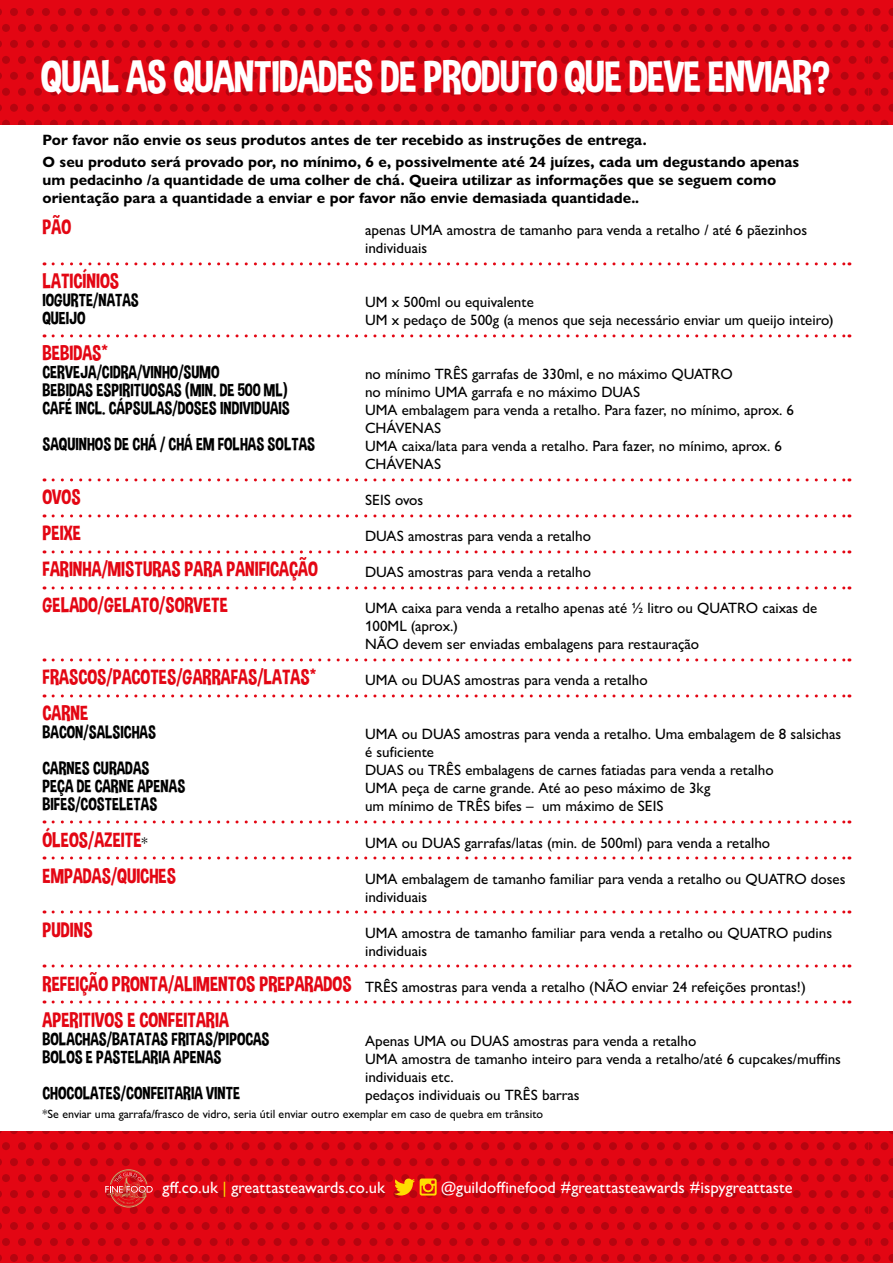
<style>
.page{position:relative;width:893px;height:1263px;background:#fff}
.page>*{position:absolute;margin:0;border:0;box-sizing:border-box;transform-origin:0 0}
.t1{font:45px "Dimbo";letter-spacing:-.015em;color:#fff}
.t2{font:21px "Dimbo";color:#e30613}
.t3{font:18px "Dimbo";color:#000}
.t4{font:500 16.5px "Gill Sans Nova";color:#fff}
.t5{font:500 15px/18px "Gill Sans Nova";color:#000}
.t6{font:700 15px/22.2px "Gill Sans Nova";color:#000}
.t7{font:500 12px "Gill Sans Nova";color:#000}
.s1{font-family:"Gill Sans Nova";font-weight:500;font-size:15px;color:#000}
.s2{font-family:"Dimbo";font-weight:400;font-size:21px;color:#e30613}
.s3{color:#fd0}
</style>
<div class="page">
<svg style="left:0;top:1131px;width:893px;height:132px;fill:#e30613"></svg>
<svg style="left:0;top:0;width:893px;height:125px;fill:#e30613"></svg>
<svg style="left:53px;top:262px;width:797px;height:3px"></svg>
<svg style="left:53px;top:334px;width:797px;height:3px"></svg>
<svg style="left:53px;top:478px;width:797px;height:3px"></svg>
<svg style="left:53px;top:514px;width:797px;height:3px"></svg>
<svg style="left:53px;top:550px;width:797px;height:3px"></svg>
<svg style="left:53px;top:586px;width:797px;height:3px"></svg>
<svg style="left:53px;top:658px;width:797px;height:3px"></svg>
<svg style="left:53px;top:694px;width:797px;height:3px"></svg>
<svg style="left:53px;top:820px;width:797px;height:3px"></svg>
<svg style="left:53px;top:856px;width:797px;height:3px"></svg>
<svg style="left:53px;top:910px;width:797px;height:3px"></svg>
<svg style="left:53px;top:964px;width:797px;height:3px"></svg>
<svg style="left:53px;top:1000px;width:797px;height:3px"></svg>
<svg style="left:105px;top:1169px;width:48px;height:38px"></svg>
<svg style="left:394px;top:1178px;width:43px;height:17px"></svg>
<h1 class="t1" style="left:41px;top:50px;width:791px">QUAL AS QUANTIDADES DE PRODUTO QUE DEVE ENVIAR?</h1>
<p class="t6" style="left:43px;top:129px;width:758px">Por favor não envie os seus produtos antes de ter recebido as instruções de entrega.<br>O seu produto será provado por, no mínimo, 6 e, possivelmente até 24 juízes, cada um degustando apenas</p>
<p class="t6" style="left:43px;top:171px;width:735px;line-height:18px">um pedacinho /a quantidade de uma colher de chá. Queira utilizar as informações que se seguem como orientação para a quantidade a enviar e por favor não envie demasiada quantidade..</p>
<h2 class="t2" style="left:43px;top:215px;width:30px">PÃO</h2>
<p class="t5" style="left:365px;top:221px;width:444px">apenas UMA amostra de tamanho para venda a retalho / até 6 pãezinhos individuais</p>
<h2 class="t2" style="left:43px;top:269px;width:78px">LATICÍNIOS</h2>
<p class="t3" style="left:43px;top:290px;width:98px">IOGURTE/NATAS</p>
<p class="t5" style="left:365px;top:293px;width:170px">UM x 500ml ou equivalente</p>
<p class="t3" style="left:43px;top:308px;width:45px">QUEIJO</p>
<p class="t5" style="left:365px;top:311px;width:470px">UM x pedaço de 500g (a menos que seja necessário enviar um queijo inteiro)</p>
<h2 class="t2" style="left:43px;top:341px;width:67px">BEBIDAS*</h2>
<p class="t3" style="left:43px;top:362px;width:178px">CERVEJA/CIDRA/VINHO/SUMO</p>
<p class="t5" style="left:365px;top:365px;width:369px">no mínimo TRÊS garrafas de 330ml, e no máximo QUATRO</p>
<p class="t3" style="left:43px;top:380px;width:247px">BEBIDAS ESPIRITUOSAS (MIN. DE 500 ML)</p>
<p class="t5" style="left:365px;top:383px;width:277px">no mínimo UMA garrafa e no máximo DUAS</p>
<p class="t3" style="left:43px;top:398px;width:249px">CAFÉ INCL. CÁPSULAS/DOSES INDIVIDUAIS</p>
<p class="t5" style="left:365px;top:401px;width:431px">UMA embalagem para venda a retalho. Para fazer, no mínimo, aprox. 6<br>CHÁVENAS</p>
<p class="t3" style="left:43px;top:434px;width:274px">SAQUINHOS DE CHÁ / CHÁ EM FOLHAS SOLTAS</p>
<p class="t5" style="left:365px;top:437px;width:419px">UMA caixa/lata para venda a retalho. Para fazer, no mínimo, aprox. 6<br>CHÁVENAS</p>
<h2 class="t2" style="left:43px;top:485px;width:40px">OVOS</h2>
<p class="t5" style="left:365px;top:491px;width:60px">SEIS ovos</p>
<h2 class="t2" style="left:43px;top:521px;width:40px">PEIXE</h2>
<p class="t5" style="left:365px;top:527px;width:227px">DUAS amostras para venda a retalho</p>
<h2 class="t2" style="left:43px;top:557px;width:277px">FARINHA/MISTURAS PARA PANIFICAÇÃO</h2>
<p class="t5" style="left:365px;top:563px;width:227px">DUAS amostras para venda a retalho</p>
<h2 class="t2" style="left:43px;top:593px;width:187px">GELADO/GELATO/SORVETE</h2>
<p class="t5" style="left:365px;top:599px;width:454px">UMA caixa para venda a retalho apenas até ½ litro ou QUATRO caixas de<br>100ML (aprox.)<br>NÃO devem ser enviadas embalagens para restauração</p>
<h2 class="t2" style="left:43px;top:665px;width:275px">FRASCOS/PACOTES/GARRAFAS/LATAS*</h2>
<p class="t5" style="left:365px;top:671px;width:284px">UMA ou DUAS amostras para venda a retalho</p>
<h2 class="t2" style="left:43px;top:701px;width:47px">CARNE</h2>
<p class="t3" style="left:43px;top:722px;width:115px">BACON/SALSICHAS</p>
<p class="t5" style="left:365px;top:725px;width:478px">UMA ou DUAS amostras para venda a retalho. Uma embalagem de 8 salsichas é suficiente</p>
<p class="t3" style="left:43px;top:758px;width:108px">CARNES CURADAS</p>
<p class="t5" style="left:365px;top:761px;width:410px">DUAS ou TRÊS embalagens de carnes fatiadas para venda a retalho</p>
<p class="t3" style="left:43px;top:776px;width:144px">PEÇA DE CARNE APENAS</p>
<p class="t5" style="left:365px;top:779px;width:347px">UMA peça de carne grande. Até ao peso máximo de 3kg</p>
<p class="t3" style="left:43px;top:794px;width:116px">BIFES/COSTELETAS</p>
<p class="t5" style="left:365px;top:797px;width:300px">um mínimo de TRÊS bifes – um máximo de SEIS</p>
<h2 class="t2" style="left:43px;top:827px;width:107px">ÓLEOS/AZEITE<span class="s1">*</span></h2>
<p class="t5" style="left:365px;top:833px;width:407px">UMA ou DUAS garrafas/latas (min. de 500ml) para venda a retalho</p>
<h2 class="t2" style="left:43px;top:863px;width:135px">EMPADAS/QUICHES</h2>
<p class="t5" style="left:365px;top:869px;width:482px">UMA embalagem de tamanho familiar para venda a retalho ou QUATRO doses individuais</p>
<h2 class="t2" style="left:43px;top:917px;width:52px">PUDINS</h2>
<p class="t5" style="left:365px;top:923px;width:469px">UMA amostra de tamanho familiar para venda a retalho ou QUATRO pudins individuais</p>
<p class="t5" style="left:43px;top:977px;width:765px"><span class="s2">REFEIÇÃO PRONTA/ALIMENTOS PREPARADOS</span> TRÊS amostras para venda a retalho (NÃO enviar 24 refeições prontas!)</p>
<h2 class="t2" style="left:43px;top:1007px;width:188px">APERITIVOS E CONFEITARIA</h2>
<p class="t3" style="left:43px;top:1028px;width:229px">BOLACHAS/BATATAS FRITAS/PIPOCAS</p>
<p class="t5" style="left:365px;top:1031px;width:333px">Apenas UMA ou DUAS amostras para venda a retalho</p>
<p class="t3" style="left:43px;top:1046px;width:180px">BOLOS E PASTELARIA APENAS</p>
<p class="t5" style="left:365px;top:1049px;width:477px">UMA amostra de tamanho inteiro para venda a retalho/até 6 cupcakes/muffins individuais etc.</p>
<p class="t3" style="left:43px;top:1082px;width:199px">CHOCOLATES/CONFEITARIA VINTE</p>
<p class="t5" style="left:365px;top:1085px;width:216px">pedaços individuais ou TRÊS barras</p>
<p class="t7" style="left:43px;top:1106px;width:502px">*Se enviar uma garrafa/frasco de vidro, seria útil enviar outro exemplar em caso de quebra em trânsito</p>
<p class="t4" style="left:162px;top:1177px;width:224px">gff.co.uk <span class="s3">|</span> greattasteawards.co.uk</p>
<p class="t4" style="left:441px;top:1177px;width:353px">@guildoffinefood #greattasteawards #ispygreattaste</p>
</div>
